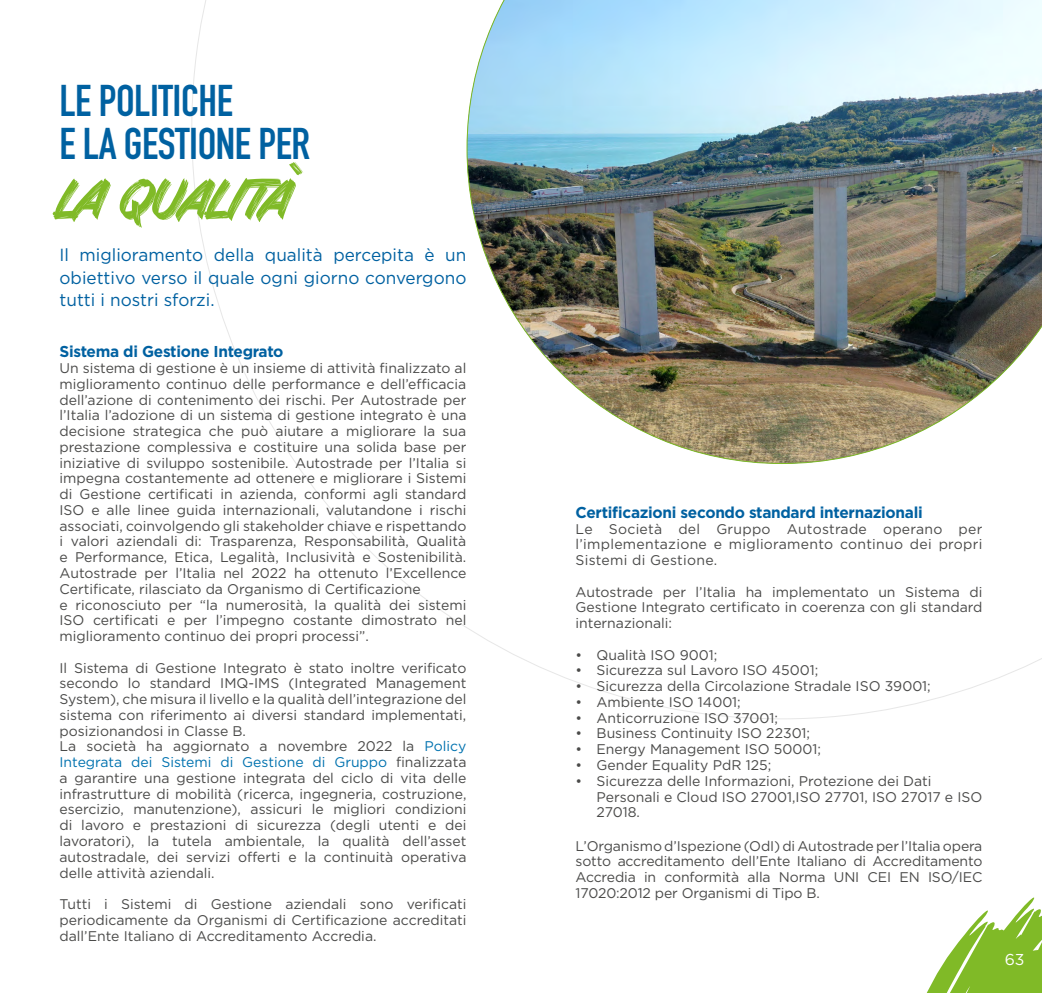
<style>
.page{position:relative;width:1042px;height:993px;background:#fff}
.page>*{position:absolute;margin:0;border:0;box-sizing:border-box;transform-origin:0 0}
.t1{font:56px "Granesta";letter-spacing:-.08em;color:#80ba27}
.t2{font:700 43.75px/43.8px "DIN Condensed";letter-spacing:-.01em;color:#0061a1}
.t3{font:17.5px/22.8px "Gotham";color:#0061a1;text-align:justify}
.t4{font:700 15.75px "Gotham";letter-spacing:-.02em;color:#0061a1}
.t5{font:15.75px "Gotham";color:#fff}
.t6{font:14px/15.8px "Gotham";color:#4a4a49;text-align:justify}
.s1{color:#0072af}
</style>
<div class="page">
<svg style="left:927px;top:897px;width:115px;height:95px"></svg>
<img style="left:466px;top:0;width:576px;height:464px">
<h2 class="t2" style="left:60px;top:78px;width:252px">LE POLITICHE<br>E LA GESTIONE PER</h2>
<h1 class="t1" style="left:60px;top:167px;width:234px">LA QUALITÀ</h1>
<p class="t3" style="left:60px;top:243px;width:408px">Il miglioramento della qualità percepita è un obiettivo verso il quale ogni giorno convergono tutti i nostri sforzi.</p>
<p class="t4" style="left:60px;top:341px;width:225px">Sistema di Gestione Integrato</p>
<p class="t6" style="left:60px;top:360px;width:408px;text-align:left">Un sistema di gestione è un insieme di attività finalizzato al miglioramento continuo delle performance e dell’efficacia dell’azione di contenimento dei rischi. Per Autostrade per l’Italia l’adozione di un sistema di gestione integrato è una decisione strategica che può aiutare a migliorare la sua prestazione complessiva e costituire una solida base per iniziative di sviluppo sostenibile. Autostrade per l’Italia si impegna costantemente ad ottenere e migliorare i Sistemi di Gestione certificati in azienda, conformi agli standard ISO e alle linee guida internazionali, valutandone i rischi associati, coinvolgendo gli stakeholder chiave e rispettando i valori aziendali di: Trasparenza, Responsabilità, Qualità e Performance, Etica, Legalità, Inclusività e Sostenibilità.<br>Autostrade per l’Italia nel 2022 ha ottenuto l’Excellence Certificate, rilasciato da Organismo di Certificazione<br>e riconosciuto per “la numerosità, la qualità dei sistemi ISO certificati e per l’impegno costante dimostrato nel miglioramento continuo dei propri processi”.</p>
<p class="t6" style="left:60px;top:659px;width:408px;text-align:left">Il Sistema di Gestione Integrato è stato inoltre verificato secondo lo standard IMQ-IMS (Integrated Management System), che misura il livello e la qualità dell’integrazione del sistema con riferimento ai diversi standard implementati, posizionandosi in Classe B.<br>La società ha aggiornato a novembre 2022 la <span class="s1">Policy Integrata dei Sistemi di Gestione di Gruppo</span> finalizzata a garantire una gestione integrata del ciclo di vita delle infrastrutture di mobilità (ricerca, ingegneria, costruzione, esercizio, manutenzione), assicuri le migliori condizioni di lavoro e prestazioni di sicurezza (degli utenti e dei lavoratori), la tutela ambientale, la qualità dell’asset autostradale, dei servizi offerti e la continuità operativa delle attività aziendali.</p>
<p class="t6" style="left:60px;top:895px;width:408px">Tutti i Sistemi di Gestione aziendali sono verificati periodicamente da Organismi di Certificazione accreditati dall’Ente Italiano di Accreditamento Accredia.</p>
<p class="t4" style="left:575px;top:501px;width:349px">Certificazioni secondo standard internazionali</p>
<p class="t6" style="left:575px;top:520px;width:408px">Le Società del Gruppo Autostrade operano per l’implementazione e miglioramento continuo dei propri Sistemi di Gestione.</p>
<p class="t6" style="left:575px;top:583px;width:408px">Autostrade per l’Italia ha implementato un Sistema di Gestione Integrato certificato in coerenza con gli standard internazionali:</p>
<p class="t6" style="left:575px;top:646px;width:143px">• Qualità ISO 9001;</p>
<p class="t6" style="left:575px;top:662px;width:244px">• Sicurezza sul Lavoro ISO 45001;</p>
<p class="t6" style="left:575px;top:677px;width:357px">• Sicurezza della Circolazione Stradale ISO 39001;</p>
<p class="t6" style="left:575px;top:693px;width:167px">• Ambiente ISO 14001;</p>
<p class="t6" style="left:575px;top:709px;width:204px">• Anticorruzione ISO 37001;</p>
<p class="t6" style="left:575px;top:725px;width:236px">• Business Continuity ISO 22301;</p>
<p class="t6" style="left:575px;top:740px;width:247px">• Energy Management ISO 50001;</p>
<p class="t6" style="left:575px;top:756px;width:197px">• Gender Equality PdR 125;</p>
<p class="t6" style="left:596px;top:772px;width:387px;text-align:left;text-indent:-21px">• Sicurezza delle Informazioni, Protezione dei Dati<br>Personali e Cloud ISO 27001,ISO 27701, ISO 27017 e ISO<br>27018.</p>
<p class="t6" style="left:575px;top:837px;width:408px">L’Organismo d’Ispezione (OdI) di Autostrade per l’Italia opera sotto accreditamento dell’Ente Italiano di Accreditamento Accredia in conformità alla Norma UNI CEI EN ISO/IEC 17020:2012 per Organismi di Tipo B.</p>
<p class="t5" style="left:1005px;top:949px;width:21px">63</p>
</div>
